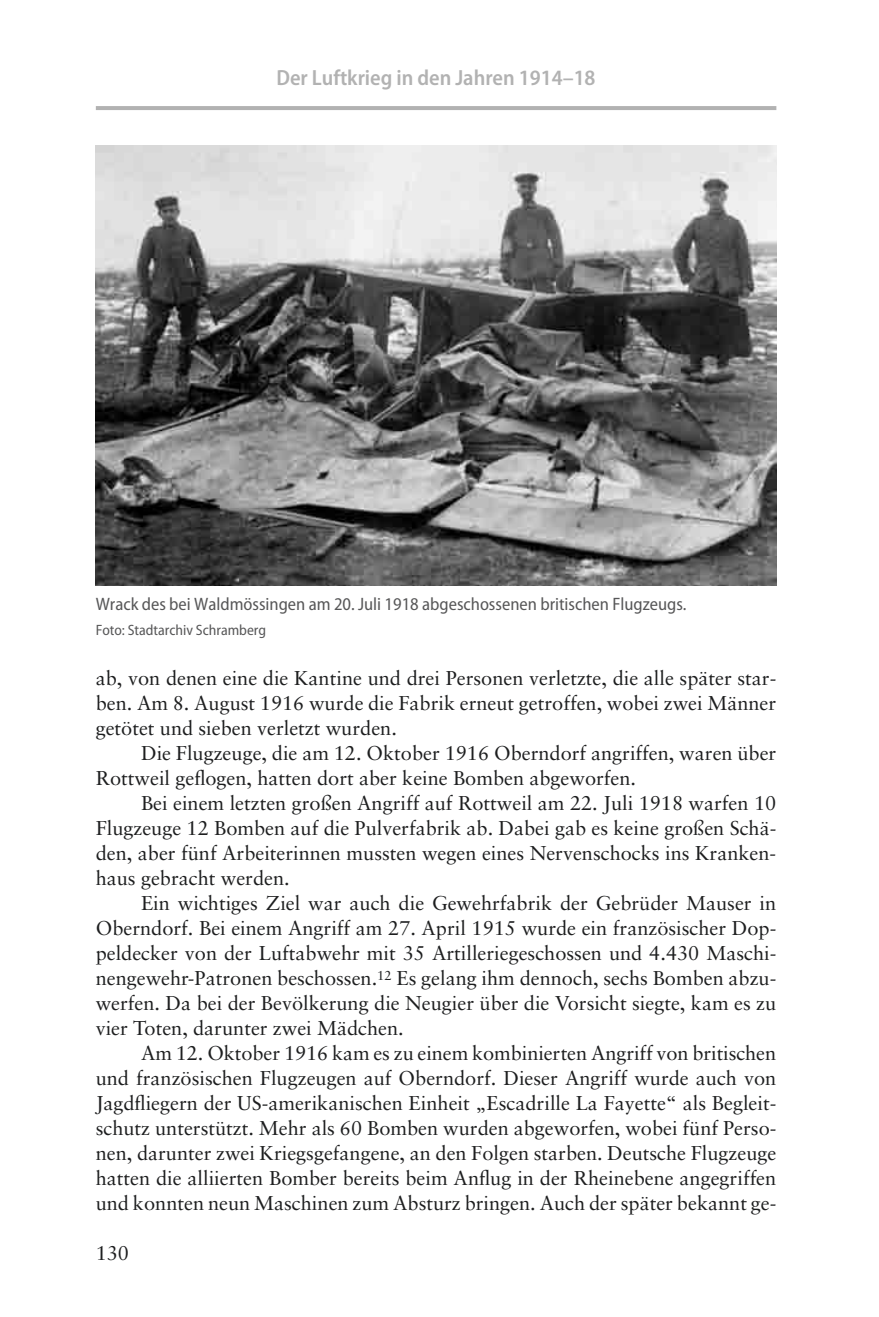
<style>
.page{position:relative;width:879px;height:1317px;background:#fff}
.page>*{position:absolute;margin:0;border:0;box-sizing:border-box;transform-origin:0 0}
.t1{font:600 semi-condensed 22px "Myriad Pro";color:#b2b2b2}
.t2{font:20px/25px "Sabon";color:#1d1e1f;text-align:justify}
.t3{font:semi-condensed 18px "Myriad Pro";color:#575758}
.t4{font:semi-condensed 15px "Myriad Pro";color:#575758}
</style>
<div class="page">
<svg style="left:95px;top:106px;width:682px;height:480px;background:#8d8d8d"></svg>
<p class="t1" style="left:276px;top:69px;width:321px">Der Luftkrieg in den Jahren 1914–18</p>
<p class="t3" style="left:96px;top:597px;width:592px">Wrack des bei Waldmössingen am 20. Juli 1918 abgeschossenen britischen Flugzeugs.</p>
<p class="t4" style="left:96px;top:624px;width:172px">Foto: Stadtarchiv Schramberg</p>
<p class="t2" style="left:96px;top:667px;width:682px">ab, von denen eine die Kantine und drei Personen verletzte, die alle später star&shy;ben. Am 8. August 1916 wurde die Fabrik erneut getroffen, wobei zwei Männer getötet und sieben verletzt wurden.</p>
<p class="t2" style="left:96px;top:742px;width:682px;text-indent:45px">Die Flugzeuge, die am 12. Oktober 1916 Oberndorf angriffen, waren über<br>Rottweil geflogen, hatten dort aber keine Bomben abgeworfen.</p>
<p class="t2" style="left:96px;top:792px;width:682px;text-indent:45px">Bei einem letzten großen Angriff auf Rottweil am 22. Juli 1918 warfen 10<br>Flugzeuge 12 Bomben auf die Pulverfabrik ab. Dabei gab es keine großen Schä&shy;den, aber fünf Arbeiterinnen mussten wegen eines Nervenschocks ins Kranken&shy;haus gebracht werden.</p>
<p class="t2" style="left:96px;top:892px;width:682px;text-indent:45px">Ein wichtiges Ziel war auch die Gewehrfabrik der Gebrüder Mauser in Oberndorf. Bei einem Angriff am 27. April 1915 wurde ein französischer Dop&shy;peldecker von der Luftabwehr mit 35 Artilleriegeschossen und 4.430 Maschi&shy;nengewehr-Patronen beschossen.<sup>12</sup> Es gelang ihm dennoch, sechs Bomben abzu&shy;werfen. Da bei der Bevölkerung die Neugier über die Vorsicht siegte, kam es zu vier Toten, darunter zwei Mädchen.</p>
<p class="t2" style="left:96px;top:1042px;width:682px;text-indent:45px">Am 12. Oktober 1916 kam es zu einem kombinierten Angriff von britischen und französischen Flugzeugen auf Oberndorf. Dieser Angriff wurde auch von Jagdfliegern der US-amerikanischen Einheit „Escadrille La Fayette“ als Begleit&shy;schutz unterstützt. Mehr als 60 Bomben wurden abgeworfen, wobei fünf Perso&shy;nen, darunter zwei Kriegsgefangene, an den Folgen starben. Deutsche Flugzeuge hatten die alliierten Bomber bereits beim Anflug in der Rheinebene angegriffen und konnten neun Maschinen zum Absturz bringen. Auch der später bekannt ge-</p>
<p class="t2" style="left:96px;top:1242px;width:35px">130</p>
</div>
